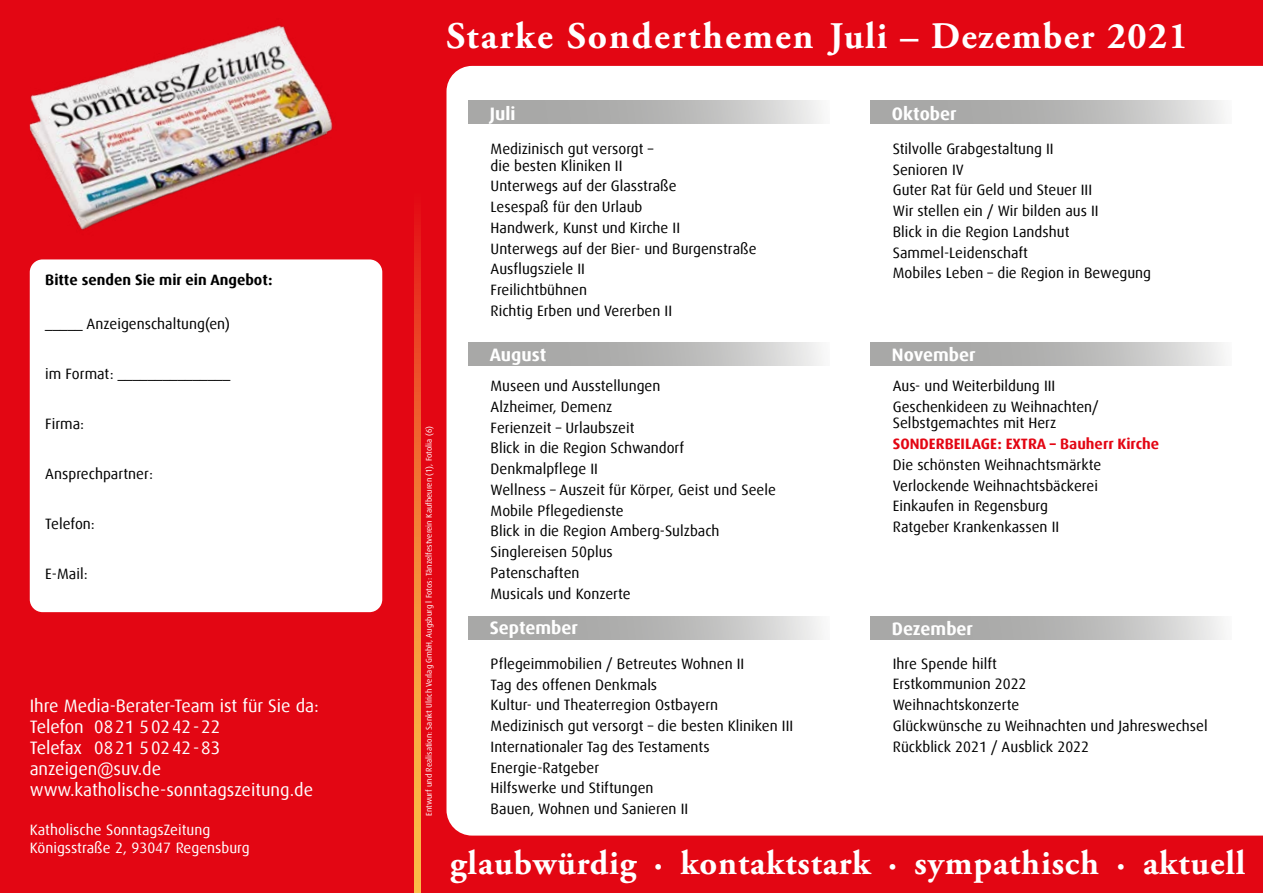
<style>
.page{position:relative;width:1263px;height:893px;background:#e30613}
.page>*{position:absolute;margin:0;border:0;box-sizing:border-box;transform-origin:0 0}
.t1{font:700 37.5px "Adobe Garamond Pro";letter-spacing:.05em;color:#fff}
.t2{font:700 34.5px "Adobe Garamond Pro";letter-spacing:.025em;color:#fff}
.t3{font:18px/21.1px "Dax Offc Pro";letter-spacing:-.005em;color:#fff}
.t4{font:700 18px "Dax Offc Pro";color:#fff}
.t5{font:15px/20.7px "Dax Offc Pro";color:#000}
.t6{font:15px/18px "Dax Offc Pro";color:#fff}
.t7{font:700 15px "Dax Offc Pro";color:#e30613}
.t8{font:700 15px "Dax Offc Pro";color:#000}
.t9{font:8.25px "Dax Offc Pro";color:#fff}
</style>
<div class="page">
<svg style="left:415px;top:214px;width:6px;height:679px;background:#f27c35"></svg>
<img style="left:30px;top:25px;width:303px;height:205px">
<div style="left:30px;top:259px;width:352px;height:353px;background:#fff;border-radius:13px"></div>
<div style="left:446px;top:66px;width:817px;height:770px;background:#fff"></div>
<svg style="left:468px;top:101px;width:362px;height:23px;background:#bcbcbb"></svg>
<svg style="left:468px;top:342px;width:362px;height:24px;background:#bcbcbb"></svg>
<svg style="left:468px;top:616px;width:362px;height:24px;background:#bcbcbb"></svg>
<svg style="left:871px;top:101px;width:361px;height:23px;background:#bcbcbb"></svg>
<svg style="left:871px;top:342px;width:361px;height:24px;background:#bcbcbb"></svg>
<svg style="left:871px;top:616px;width:361px;height:24px;background:#bcbcbb"></svg>
<p class="t8" style="left:45px;top:270px;width:229px">Bitte senden Sie mir ein Angebot:</p>
<p class="t5" style="left:45px;top:313px;width:186px">_____ Anzeigenschaltung(en)</p>
<p class="t5" style="left:45px;top:363px;width:186px">im Format: _______________</p>
<p class="t5" style="left:45px;top:413px;width:40px">Firma:</p>
<p class="t5" style="left:45px;top:463px;width:109px">Ansprechpartner:</p>
<p class="t5" style="left:45px;top:513px;width:51px">Telefon:</p>
<p class="t5" style="left:45px;top:563px;width:44px">E-Mail:</p>
<p class="t3" style="left:30px;top:695px;width:290px">Ihre Media-Berater-Team ist für Sie da:<br>Telefon 0821 50242-22<br>Telefax 0821 50242-83 anzeigen@suv.de www.katholische-sonntagszeitung.de</p>
<p class="t6" style="left:30px;top:821px;width:222px">Katholische SonntagsZeitung<br>Königsstraße 2, 93047 Regensburg</p>
<h1 class="t1" style="left:446px;top:15px;width:743px">Starke Sonderthemen Juli – Dezember 2021</h1>
<p class="t9" style="left:423px;top:816px;width:391px;rotate:-90deg">Entwurf und Realisation: Sankt Ulrich Verlag GmbH, Augsburg l Fotos: Tänzelfestverein Kaufbeuren (1), Fotolia (6)</p>
<p class="t4" style="left:490px;top:102px;width:27px">Juli</p>
<p class="t5" style="left:491px;top:141px;width:164px;line-height:16.5px">Medizinisch gut versorgt – die besten Kliniken II</p>
<p class="t5" style="left:491px;top:176px;width:267px">Unterwegs auf der Glasstraße<br>Lesespaß für den Urlaub<br>Handwerk, Kunst und Kirche II<br>Unterwegs auf der Bier- und Burgenstraße<br>Ausflugsziele II<br>Freilichtbühnen<br>Richtig Erben und Vererben II</p>
<p class="t4" style="left:490px;top:343px;width:58px">August</p>
<p class="t5" style="left:491px;top:376px;width:287px">Museen und Ausstellungen<br>Alzheimer, Demenz<br>Ferienzeit – Urlaubszeit<br>Blick in die Region Schwandorf<br>Denkmalpflege II<br>Wellness – Auszeit für Körper, Geist und Seele<br>Mobile Pflegedienste<br>Blick in die Region Amberg-Sulzbach<br>Singlereisen 50plus<br>Patenschaften<br>Musicals und Konzerte</p>
<p class="t4" style="left:490px;top:616px;width:90px">September</p>
<p class="t5" style="left:491px;top:653px;width:304px">Pflegeimmobilien / Betreutes Wohnen II<br>Tag des offenen Denkmals<br>Kultur- und Theaterregion Ostbayern Medizinisch gut versorgt – die besten Kliniken III Internationaler Tag des Testaments Energie-Ratgeber<br>Hilfswerke und Stiftungen<br>Bauen, Wohnen und Sanieren II</p>
<p class="t4" style="left:892px;top:102px;width:66px">Oktober</p>
<p class="t5" style="left:893px;top:138px;width:260px">Stilvolle Grabgestaltung II<br>Senioren IV<br>Guter Rat für Geld und Steuer III<br>Wir stellen ein / Wir bilden aus II<br>Blick in die Region Landshut<br>Sammel-Leidenschaft<br>Mobiles Leben – die Region in Bewegung</p>
<p class="t4" style="left:892px;top:343px;width:85px">November</p>
<p class="t5" style="left:893px;top:376px;width:208px">Aus- und Weiterbildung III<br>Geschenkideen zu Weihnachten/</p>
<p class="t5" style="left:893px;top:413px;width:165px">Selbstgemachtes mit Herz</p>
<p class="t7" style="left:893px;top:434px;width:268px">SONDERBEILAGE: EXTRA – Bauherr Kirche</p>
<p class="t5" style="left:893px;top:454px;width:210px">Die schönsten Weihnachtsmärkte<br>Verlockende Weihnachtsbäckerei<br>Einkaufen in Regensburg<br>Ratgeber Krankenkassen II</p>
<p class="t4" style="left:892px;top:617px;width:83px">Dezember</p>
<p class="t5" style="left:893px;top:653px;width:316px">Ihre Spende hilft<br>Erstkommunion 2022<br>Weihnachtskonzerte<br>Glückwünsche zu Weihnachten und Jahreswechsel<br>Rückblick 2021 / Ausblick 2022</p>
<h2 class="t2" style="left:450px;top:843px;width:797px">glaubwürdig · kontaktstark · sympathisch · aktuell</h2>
</div>
